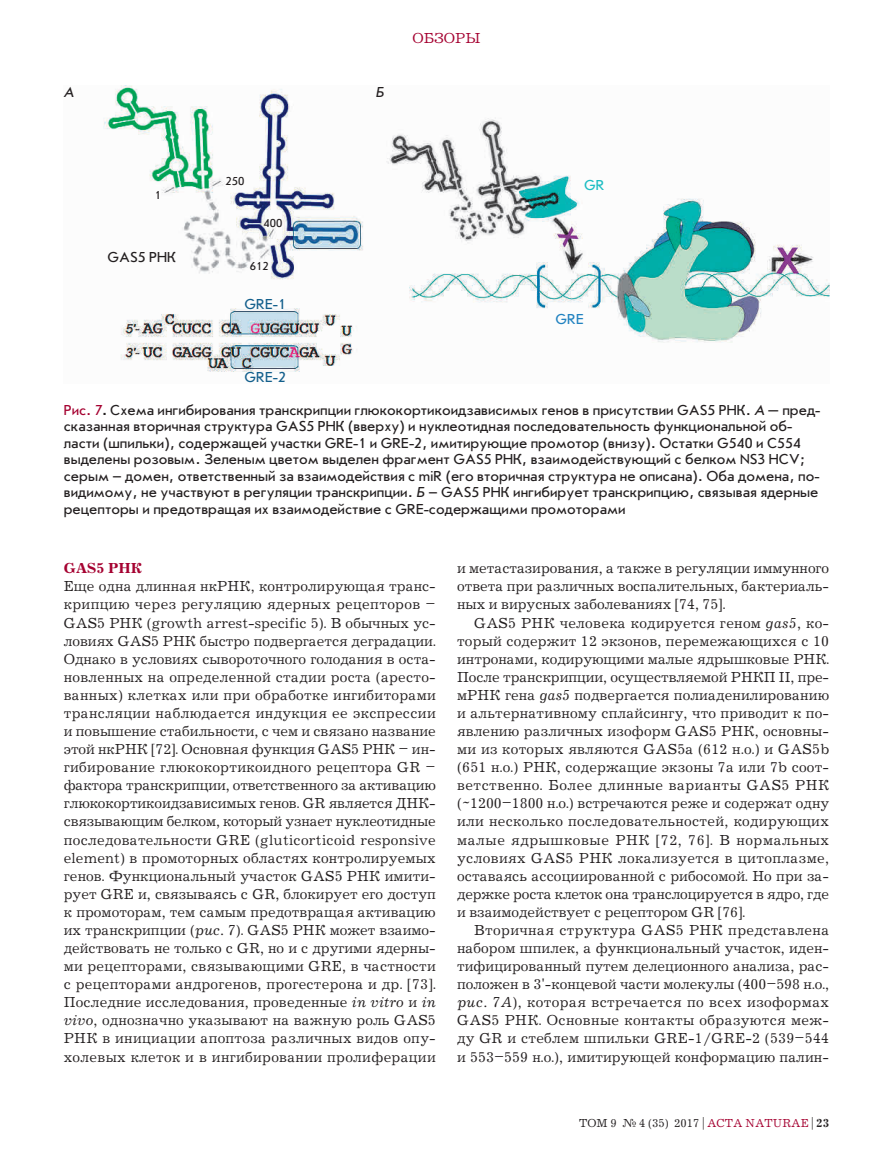
<style>
.page{position:relative;width:893px;height:1170px;background:#fff}
.page>*{position:absolute;margin:0;border:0;box-sizing:border-box;transform-origin:0 0}
.Текст_без_Отступа{font:15px/18px "Journal C";letter-spacing:.01em;color:#231f20;text-align:justify}
.Текст{font:15px/18px "Journal C";color:#231f20;text-align:justify}
.Подпись_Фото{font:15px/16.5px "Journal Sans C";color:#231f20}
.Подпись_Фото-2{font:15px "Journal Sans C";color:#135f8c}
.subhead2{font:700 15px "Journal C";color:#a50231}
.t1{font:15px "Journal C";color:#a50231}
.Подпись_Фото-3{font:15px "Journal Sans C";color:#2182c0}
.Подпись_Фото-4{font:italic 15px "Journal Sans C";color:#231f20}
.Подпись_Фото-5{font:15px "Journal Sans C";color:#1cbdc3}
.t2{font:12px "Journal C";color:#231f20}
.Подпись_Фото-6{font:12px "Journal Sans C";color:#231f20}
.s1{color:#a50231}
.s2{font-weight:700}
.s3{font-style:italic}
</style>
<div class="page">
<img style="left:103px;top:85px;width:726px;height:287px">
<p class="Подпись_Фото-4" style="left:64px;top:84px;width:11px">A</p>
<p class="Подпись_Фото-4" style="left:376px;top:84px;width:10px">Б</p>
<p class="t1" style="left:412px;top:31px;width:70px">ОБЗОРЫ</p>
<p class="Подпись_Фото-6" style="left:155px;top:189px;width:8px">1</p>
<p class="Подпись_Фото" style="left:107px;top:249px;width:70px">GAS5 РНК</p>
<p class="Подпись_Фото-6" style="left:225px;top:175px;width:20px">250</p>
<p class="Подпись_Фото-6" style="left:264px;top:217px;width:20px">400</p>
<p class="Подпись_Фото-6" style="left:250px;top:259px;width:20px">612</p>
<p class="Подпись_Фото-2" style="left:244px;top:297px;width:43px">GRE-1</p>
<p class="Подпись_Фото-2" style="left:244px;top:369px;width:43px">GRE-2</p>
<p class="Подпись_Фото-5" style="left:584px;top:177px;width:22px">GR</p>
<p class="Подпись_Фото-3" style="left:556px;top:311px;width:30px">GRE</p>
<p class="Подпись_Фото" style="left:64px;top:401px;width:758px"><span class="s1">Рис. 7</span><span class="s2">.</span> Схема ингибирования транскрипции глюкокортикоидзависимых генов в присутствии GAS5 РНК. <span class="s3">А –</span> пред&shy;сказанная вторичная структура GAS5 РНК (вверху) и нуклеотидная последовательность функциональной об&shy;ласти (шпильки), содержащей участки GRE-1 и GRE-2, имитирующие промотор (внизу). Остатки G540 и С554 выделены розовым. Зеленым цветом выделен фрагмент GAS5 РНК, взаимодействующий с белком NS3 HCV; серым – домен, ответственный за взаимодействия с miR (его вторичная структура не описана). Оба домена, по&shy;видимому, не участвуют в регуляции транскрипции. <span class="s3">Б</span> – GAS5 РНК ингибирует транскрипцию, связывая ядерные рецепторы и предотвращая их взаимодействие с GRE-содержащими промоторами</p>
<p class="subhead2" style="left:64px;top:559px;width:80px">GAS5 РНК</p>
<p class="Текст_без_Отступа" style="left:64px;top:578px;width:374px">Еще одна длинная нкРНК, контролирующая транс&shy;крипцию через регуляцию ядерных рецепторов – GAS5 РНК (growth arrest-specific 5). В обычных ус&shy;ловиях GAS5 РНК быстро подвергается деградации.<br>Однако в условиях сывороточного голодания в оста&shy;новленных на определенной стадии роста (аресто&shy;ванных) клетках или при обработке ингибиторами трансляции наблюдается индукция ее экспрессии и повышение стабильности, с чем и связано название этой нкРНК [72]. Основная функция GAS5 РНК – ин&shy;гибирование глюкокортикоидного рецептора GR – фактора транскрипции, ответственного за активацию глюкокортикоидзависимых генов. GR является ДНК&shy;связывающим белком, который узнает нуклеотидные последовательности GRE (gluticorticoid responsive element) в промоторных областях контролируемых генов. Функциональный участок GAS5 РНК имити&shy;рует GRE и, связываясь с GR, блокирует его доступ к промоторам, тем самым предотвращая активацию их транскрипции (<span class="s3">рис. 7</span>). GAS5 РНК может взаимо&shy;действовать не только с GR, но и с другими ядерны&shy;ми рецепторами, связывающими GRE, в частности с рецепторами андрогенов, прогестерона и др. [73].<br>Последние исследования, проведенные <span class="s3">in vitro</span> и <span class="s3">in vivo</span>, однозначно указывают на важную роль GAS5<br>РНК в инициации апоптоза различных видов опу&shy;холевых клеток и в ингибировании пролиферации</p>
<p class="Текст_без_Отступа" style="left:457px;top:560px;width:374px">и метастазирования, а также в регуляции иммунного ответа при различных воспалительных, бактериаль&shy;ных и вирусных заболеваниях [74, 75].</p>
<p class="Текст" style="left:457px;top:614px;width:374px;text-indent:17px">GAS5 РНК человека кодируется геном <span class="s3">gas5</span>, ко&shy;торый содержит 12 экзонов, перемежающихся с 10 интронами, кодирующими малые ядрышковые РНК.<br>После транскрипции, осуществляемой РНКП II, пре&shy;мРНК гена <span class="s3">gas5</span> подвергается полиаденилированию и альтернативному сплайсингу, что приводит к по&shy;явлению различных изоформ GAS5 РНК, основны&shy;ми из которых являются GAS5a (612 н.о.) и GAS5b (651 н.о.) РНК, содержащие экзоны 7а или 7b соот&shy;ветственно. Более длинные варианты GAS5 РНК (~1200–1800 н.о.) встречаются реже и содержат одну или несколько последовательностей, кодирующих малые ядрышковые РНК [72, 76]. В нормальных условиях GAS5 РНК локализуется в цитоплазме, оставаясь ассоциированной с рибосомой. Но при за&shy;держке роста клеток она транслоцируется в ядро, где и взаимодействует с рецептором GR [76].</p>
<p class="Текст" style="left:457px;top:921px;width:374px;text-indent:17px">Вторичная структура GAS5 РНК представлена набором шпилек, а функциональный участок, иден&shy;тифицированный путем делеционного анализа, рас&shy;положен в 3'-концевой части молекулы (400–598 н.о., <span class="s3">рис. 7А</span>), которая встречается по всех изоформах GAS5 РНК. Основные контакты образуются меж&shy;ду GR и стеблем шпильки GRE-1/GRE-2 (539–544 и 553–559 н.о.), имитирующей конформацию палин-</p>
<p class="t2" style="left:579px;top:1116px;width:251px">ТОМ 9 № 4 (35) 2017 | <span class="s1">ACTA NATURAE</span> | <span class="s2">23</span></p>
</div>
